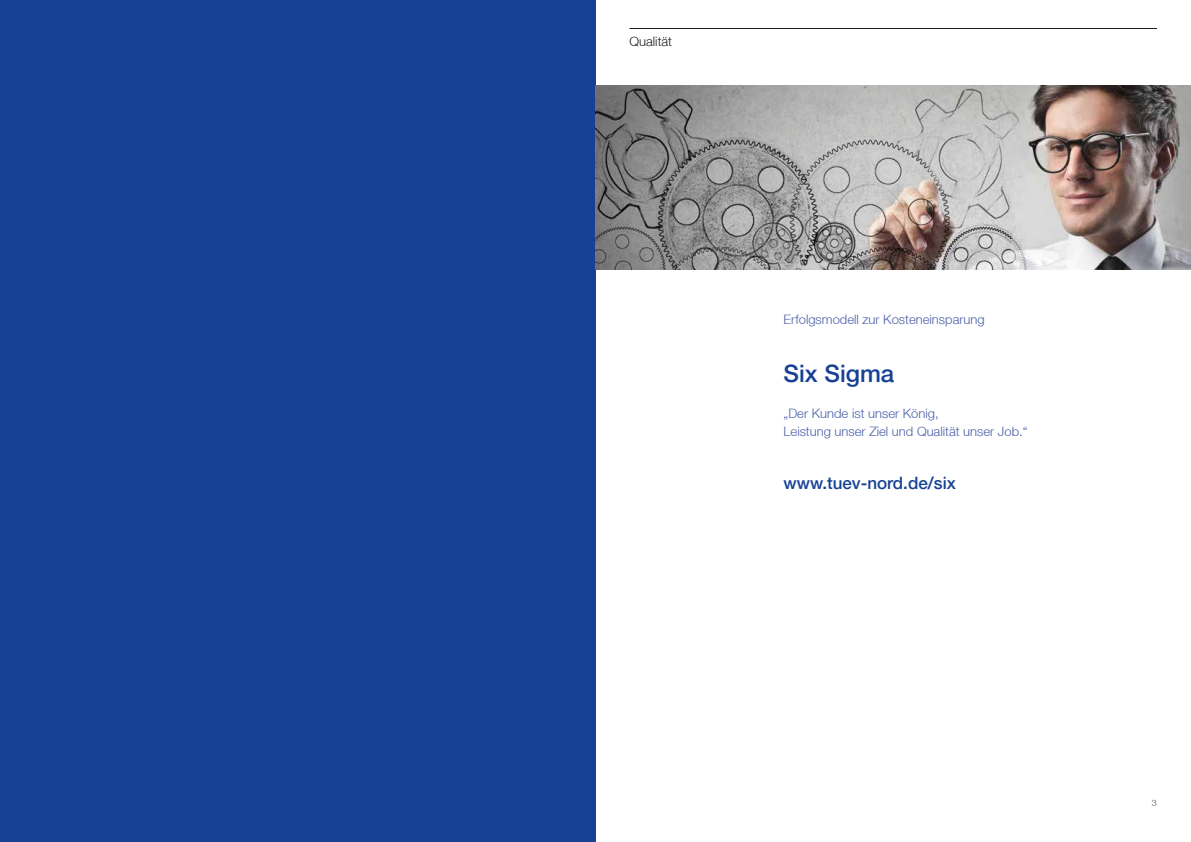
<style>
.page{position:relative;width:1191px;height:842px;background:#fff}
.page>*{position:absolute;margin:0;border:0;box-sizing:border-box;transform-origin:0 0}
.t1{font:500 24px "Helvetica Neue LT";color:#164194}
.t2{font:500 17px "Helvetica Neue LT";color:#164194}
.t3{font:300 13px/18px "Helvetica Neue LT";color:#495fa9}
.t4{font:300 13px "Helvetica Neue LT";color:#1d1d1b}
.t5{font:300 9px "Helvetica Neue LT";color:#575756}
</style>
<div class="page">
<hr style="left:629px;top:28px;width:528px;height:1px;background:#1d1d1b">
<div style="left:0;top:0;width:595px;height:842px;background:#164194"></div>
<img style="left:595px;top:85px;width:596px;height:184px">
<p class="t4" style="left:629px;top:34px;width:44px">Qualität</p>
<p class="t3" style="left:783px;top:310px;width:203px">Erfolgsmodell zur Kosteneinsparung</p>
<h1 class="t1" style="left:783px;top:359px;width:112px">Six Sigma</h1>
<p class="t3" style="left:783px;top:404px;width:245px">„Der Kunde ist unser König,<br>Leistung unser Ziel und Qualität unser Job.“</p>
<h2 class="t2" style="left:783px;top:473px;width:174px">www.tuev-nord.de/six</h2>
<p class="t5" style="left:1152px;top:797px;width:7px">3</p>
</div>
